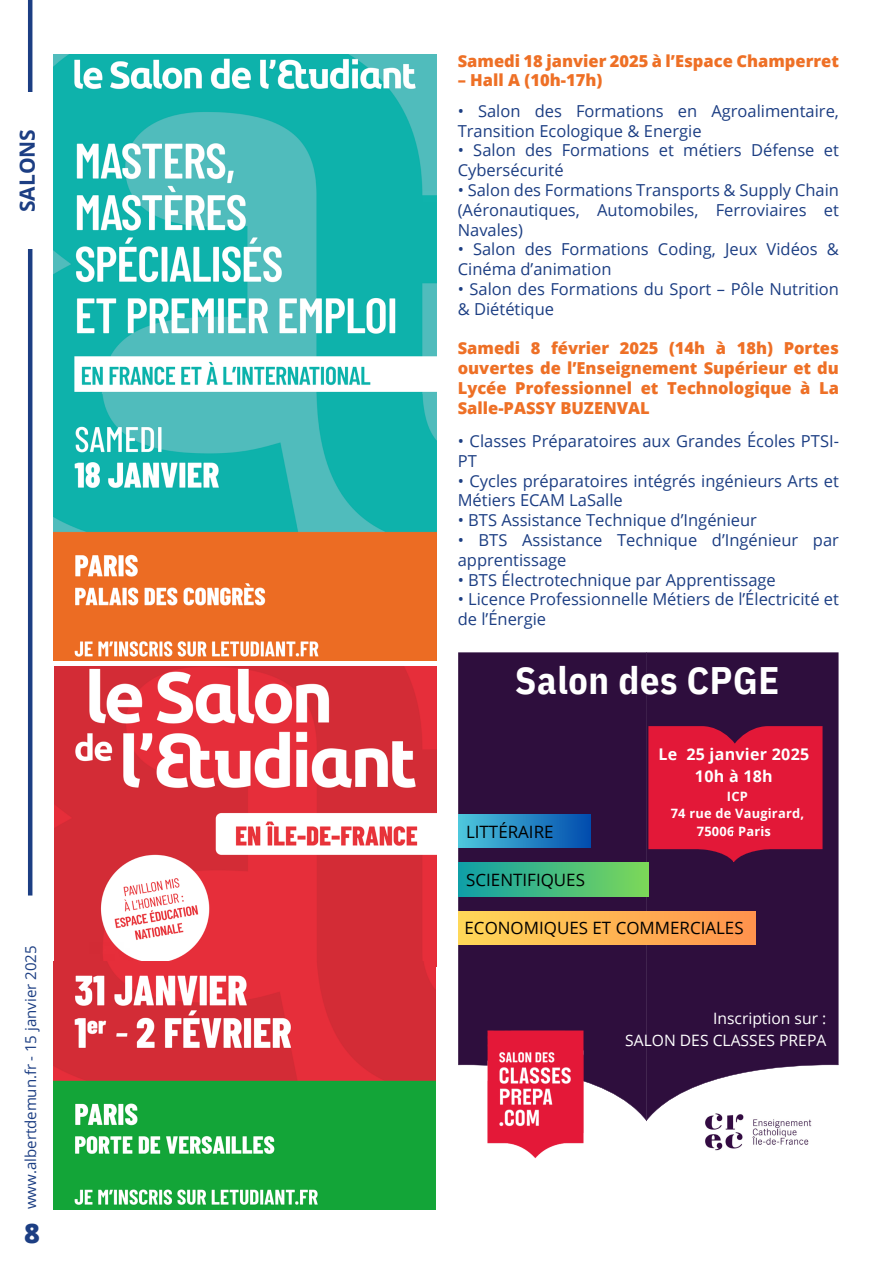
<style>
.page{position:relative;width:893px;height:1263px;background:#fff}
.page>*{position:absolute;margin:0;border:0;box-sizing:border-box;transform-origin:0 0}
.t1{font:700 38.25px "IBM Plex Sans Cond";letter-spacing:.015em;color:#fff}
.t2{font:800 27px "Open Sans";color:#1c3e83}
.t3{font:700 21px "Open Sans";color:#1c3e83}
.t4{font:16.95px "Open Sans";color:#000}
.t5{font:16.5px/19.8px "Open Sans";color:#1c3e83}
.t6{font:800 16.5px/19.8px "Open Sans";color:#ee7026;text-align:justify}
.t7{font:700 16.05px/21.9px "Open Sans";letter-spacing:.015em;color:#fff;text-align:center}
.t8{font:15.75px/21.9px "Open Sans";color:#fff;text-align:right}
.t9{font:15px "Open Sans";color:#1c3e83}
.t10{font:700 12.9px/17.5px "Open Sans";letter-spacing:.015em;color:#fff;text-align:center}
</style>
<div class="page">
<hr style="left:28px;top:0;width:4px;height:895px;background:#1c3e83">
<div style="left:1px;top:92px;width:52px;height:157px;background:#fff"></div>
<img style="left:53px;top:54px;width:383px;height:606px">
<div style="left:458px;top:652px;width:188px;height:468px;background:#2e0e3d"></div>
<svg style="left:646px;top:652px;width:192px;height:469px;background:#432650"></svg>
<img style="left:458px;top:1011px;width:148px;height:148px">
<div style="left:458px;top:814px;width:132px;height:34px;background:linear-gradient(to right,#4ec8dd,#024dae)"></div>
<div style="left:458px;top:863px;width:190px;height:33px;background:linear-gradient(to right,#0f9fa8,#7cd858)"></div>
<div style="left:458px;top:911px;width:298px;height:33px;background:linear-gradient(to right,#ffd858,#ff924d)"></div>
<svg style="left:648px;top:726px;width:174px;height:136px;background:#d01638"></svg>
<img style="left:693px;top:1105px;width:126px;height:46px">
<img style="left:55px;top:667px;width:381px;height:300px">
<img style="left:54px;top:961px;width:381px;height:248px">
<p class="t3" style="left:12px;top:212px;width:85px;rotate:-90deg">SALONS</p>
<p class="t9" style="left:20px;top:1209px;width:265px;rotate:-90deg">www.albertdemun.fr - 15 janvier 2025</p>
<h2 class="t2" style="left:24px;top:1212px;width:17px">8</h2>
<p class="t6" style="left:458px;top:50px;width:383px">Samedi 18 janvier 2025 à l’Espace Champerret</p>
<p class="t6" style="left:458px;top:70px;width:146px">– Hall A (10h-17h)</p>
<p class="t5" style="left:458px;top:100px;width:383px">• Salon des Formations en Agroalimentaire,<br>Transition Ecologique &amp; Energie</p>
<p class="t5" style="left:458px;top:140px;width:383px">• Salon des Formations et métiers Défense et<br>Cybersécurité</p>
<p class="t5" style="left:458px;top:180px;width:383px;text-align:justify">• Salon des Formations Transports &amp; Supply Chain (Aéronautiques, Automobiles, Ferroviaires et Navales)</p>
<p class="t5" style="left:458px;top:239px;width:383px">• Salon des Formations Coding, Jeux Vidéos &amp;<br>Cinéma d’animation</p>
<p class="t5" style="left:458px;top:279px;width:383px">• Salon des Formations du Sport – Pôle Nutrition &amp; Diététique</p>
<p class="t6" style="left:458px;top:338px;width:383px">Samedi 8 février 2025 (14h à 18h) Portes ouvertes de l’Enseignement Supérieur et du Lycée Professionnel et Technologique à La Salle-PASSY BUZENVAL</p>
<p class="t5" style="left:458px;top:431px;width:383px">• Classes Préparatoires aux Grandes Écoles PTSI-<br>PT</p>
<p class="t5" style="left:458px;top:470px;width:383px">• Cycles préparatoires intégrés ingénieurs Arts et<br>Métiers ECAM LaSalle</p>
<p class="t5" style="left:458px;top:510px;width:301px">• BTS Assistance Technique d’Ingénieur</p>
<p class="t5" style="left:458px;top:530px;width:383px">• BTS Assistance Technique d’Ingénieur par apprentissage</p>
<p class="t5" style="left:458px;top:569px;width:320px">• BTS Électrotechnique par Apprentissage</p>
<p class="t5" style="left:458px;top:589px;width:383px">• Licence Professionnelle Métiers de l’Électricité et de l’Énergie</p>
<h1 class="t1" style="left:515px;top:650px;width:266px">Salon des CPGE</h1>
<p class="t4" style="left:466px;top:820px;width:89px">LITTÉRAIRE</p>
<p class="t4" style="left:466px;top:868px;width:120px">SCIENTIFIQUES</p>
<p class="t7" style="left:658px;top:743px;width:152px">Le 25 janvier 2025<br>10h à 18h</p>
<p class="t10" style="left:671px;top:787px;width:135px">ICP<br>74 rue de Vaugirard,<br>75006 Paris</p>
<p class="t4" style="left:465px;top:916px;width:281px">ECONOMIQUES ET COMMERCIALES</p>
<p class="t8" style="left:625px;top:1007px;width:203px">Inscription sur :<br>SALON DES CLASSES PREPA</p>
</div>
